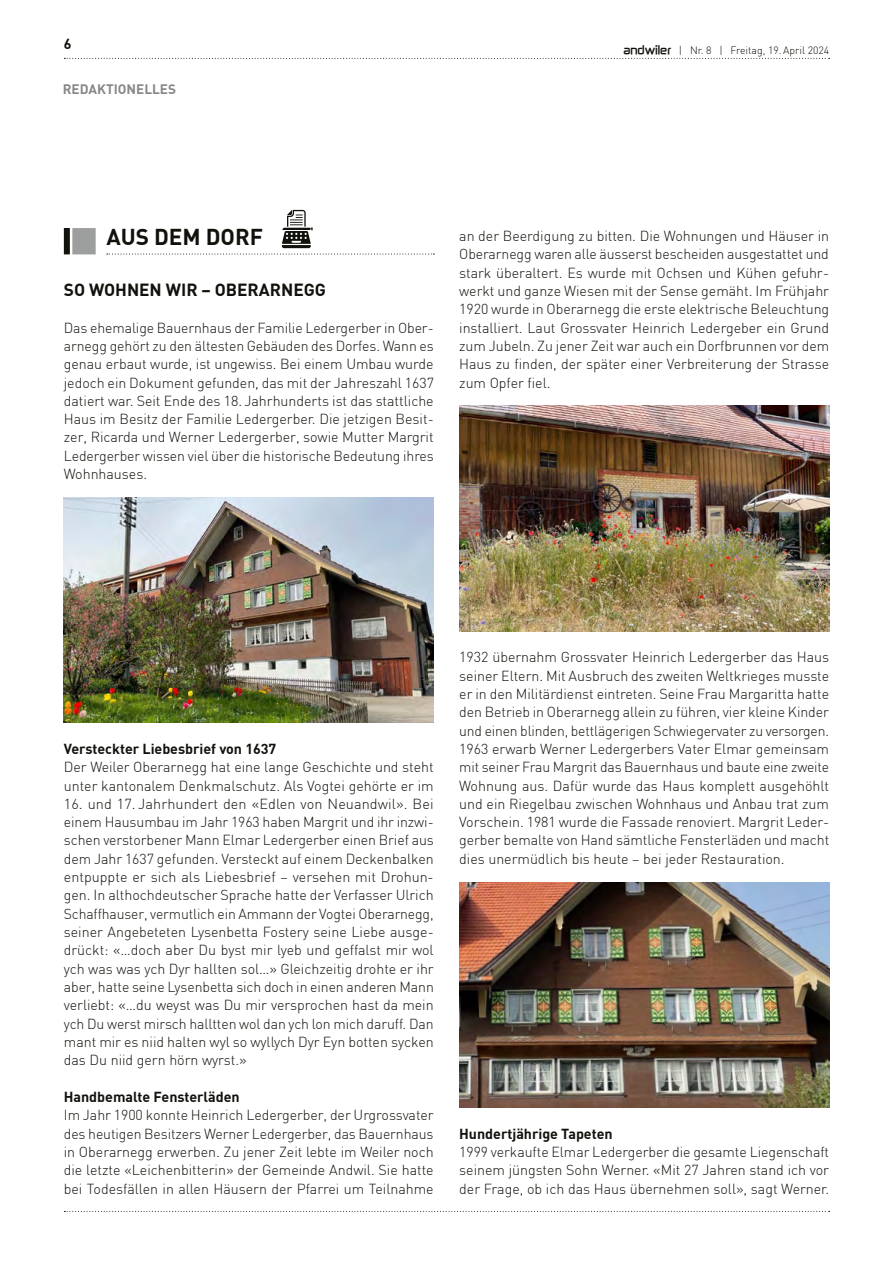
<style>
.page{position:relative;width:893px;height:1263px;background:#fff}
.page>*{position:absolute;margin:0;border:0;box-sizing:border-box;transform-origin:0 0}
.t1{font:700 22.5px "DIN";color:#12120d}
.t2{font:700 17.25px "DIN";color:#12120d}
.t3{font:300 14.25px/18.3px "DIN";color:#12120d;text-align:justify}
.t4{font:700 14.25px "DIN";color:#12120d}
.t5{font:700 13.5px "DIN";color:#878988}
.t6{font:300 10.5px "DIN";color:#12120d}
.s1{font-family:"Zekton";font-weight:700}
</style>
<div class="page">
<svg style="left:64px;top:58px;width:766px;height:1px"></svg>
<svg style="left:64px;top:1211px;width:766px;height:1px"></svg>
<img style="left:459px;top:406px;width:370px;height:225px">
<img style="left:459px;top:882px;width:370px;height:225px">
<div style="left:64px;top:228px;width:6px;height:26px;background:#12120d"></div>
<div style="left:72px;top:228px;width:24px;height:26px;background:#9d9e9e"></div>
<svg style="left:107px;top:254px;width:327px;height:1px"></svg>
<svg style="left:282px;top:210px;width:31px;height:38px"></svg>
<img style="left:64px;top:497px;width:370px;height:226px">
<p class="t4" style="left:64px;top:35px;width:9px">6</p>
<p class="t5" style="left:63px;top:81px;width:115px">REDAKTIONELLES</p>
<p class="t6" style="left:623px;top:44px;width:207px"><span class="s1">andwiler</span> | Nr. 8 | Freitag, 19. April 2024</p>
<h1 class="t1" style="left:106px;top:222px;width:158px">AUS DEM DORF</h1>
<p class="t2" style="left:64px;top:278px;width:263px">SO WOHNEN WIR – OBERARNEGG</p>
<p class="t3" style="left:64px;top:318px;width:372px">Das ehemalige Bauernhaus der Familie Ledergerber in Ober&shy;arnegg gehört zu den ältesten Gebäuden des Dorfes. Wann es genau erbaut wurde, ist ungewiss. Bei einem Umbau wurde jedoch ein Dokument gefunden, das mit der Jahreszahl 1637 datiert war. Seit Ende des 18. Jahrhunderts ist das stattliche Haus im Besitz der Familie Ledergerber. Die jetzigen Besit&shy;zer, Ricarda und Werner Ledergerber, sowie Mutter Margrit Ledergerber wissen viel über die historische Bedeutung ihres Wohnhauses.</p>
<p class="t3" style="left:459px;top:227px;width:372px">an der Beerdigung zu bitten. Die Wohnungen und Häuser in Oberarnegg waren alle äusserst bescheiden ausgestattet und stark überaltert. Es wurde mit Ochsen und Kühen gefuhr&shy;werkt und ganze Wiesen mit der Sense gemäht. Im Frühjahr 1920 wurde in Oberarnegg die erste elektrische Beleuchtung installiert. Laut Grossvater Heinrich Ledergeber ein Grund zum Jubeln. Zu jener Zeit war auch ein Dorfbrunnen vor dem Haus zu finden, der später einer Verbreiterung der Strasse zum Opfer fiel.</p>
<p class="t4" style="left:64px;top:739px;width:214px">Versteckter Liebesbrief von 1637</p>
<p class="t3" style="left:64px;top:758px;width:371px">Der Weiler Oberarnegg hat eine lange Geschichte und steht unter kantonalem Denkmalschutz. Als Vogtei gehörte er im</p>
<p class="t3" style="left:64px;top:794px;width:372px">16. und 17. Jahrhundert den «Edlen von Neuandwil». Bei einem Hausumbau im Jahr 1963 haben Margrit und ihr inzwi&shy;schen verstorbener Mann Elmar Ledergerber einen Brief aus dem Jahr 1637 gefunden. Versteckt auf einem Deckenbalken entpuppte er sich als Liebesbrief – versehen mit Drohun&shy;gen. In althochdeutscher Sprache hatte der Verfasser Ulrich Schaffhauser, vermutlich ein Ammann der Vogtei Oberarnegg, seiner Angebeteten Lysenbetta Fostery seine Liebe ausge&shy;drückt: «…doch aber Du byst mir lyeb und geffalst mir wol ych was was ych Dyr hallten sol…» Gleichzeitig drohte er ihr aber, hatte seine Lysenbetta sich doch in einen anderen Mann verliebt: «…du weyst was Du mir versprochen hast da mein ych Du werst mirsch halltten wol dan ych lon mich daruff. Dan mant mir es niid halten wyl so wyllych Dyr Eyn botten sycken das Du niid gern hörn wyrst.»</p>
<p class="t4" style="left:64px;top:1087px;width:177px">Handbemalte Fensterläden</p>
<p class="t3" style="left:64px;top:1106px;width:371px">Im Jahr 1900 konnte Heinrich Ledergerber, der Urgrossvater des heutigen Besitzers Werner Ledergerber, das Bauernhaus in Oberarnegg erwerben. Zu jener Zeit lebte im Weiler noch die letzte «Leichenbitterin» der Gemeinde Andwil. Sie hatte bei Todesfällen in allen Häusern der Pfarrei um Teilnahme</p>
<p class="t3" style="left:459px;top:648px;width:372px">1932 übernahm Grossvater Heinrich Ledergerber das Haus seiner Eltern. Mit Ausbruch des zweiten Weltkrieges musste er in den Militärdienst eintreten. Seine Frau Margaritta hatte den Betrieb in Oberarnegg allein zu führen, vier kleine Kinder und einen blinden, bettlägerigen Schwiegervater zu versorgen.<br>1963 erwarb Werner Ledergerbers Vater Elmar gemeinsam mit seiner Frau Margrit das Bauernhaus und baute eine zweite Wohnung aus. Dafür wurde das Haus komplett ausgehöhlt und ein Riegelbau zwischen Wohnhaus und Anbau trat zum Vorschein. 1981 wurde die Fassade renoviert. Margrit Leder&shy;gerber bemalte von Hand sämtliche Fensterläden und macht dies unermüdlich bis heute – bei jeder Restauration.</p>
<p class="t4" style="left:459px;top:1124px;width:155px">Hundertjährige Tapeten</p>
<p class="t3" style="left:459px;top:1142px;width:371px">1999 verkaufte Elmar Ledergerber die gesamte Liegenschaft seinem jüngsten Sohn Werner. «Mit 27 Jahren stand ich vor der Frage, ob ich das Haus übernehmen soll», sagt Werner.</p>
</div>
